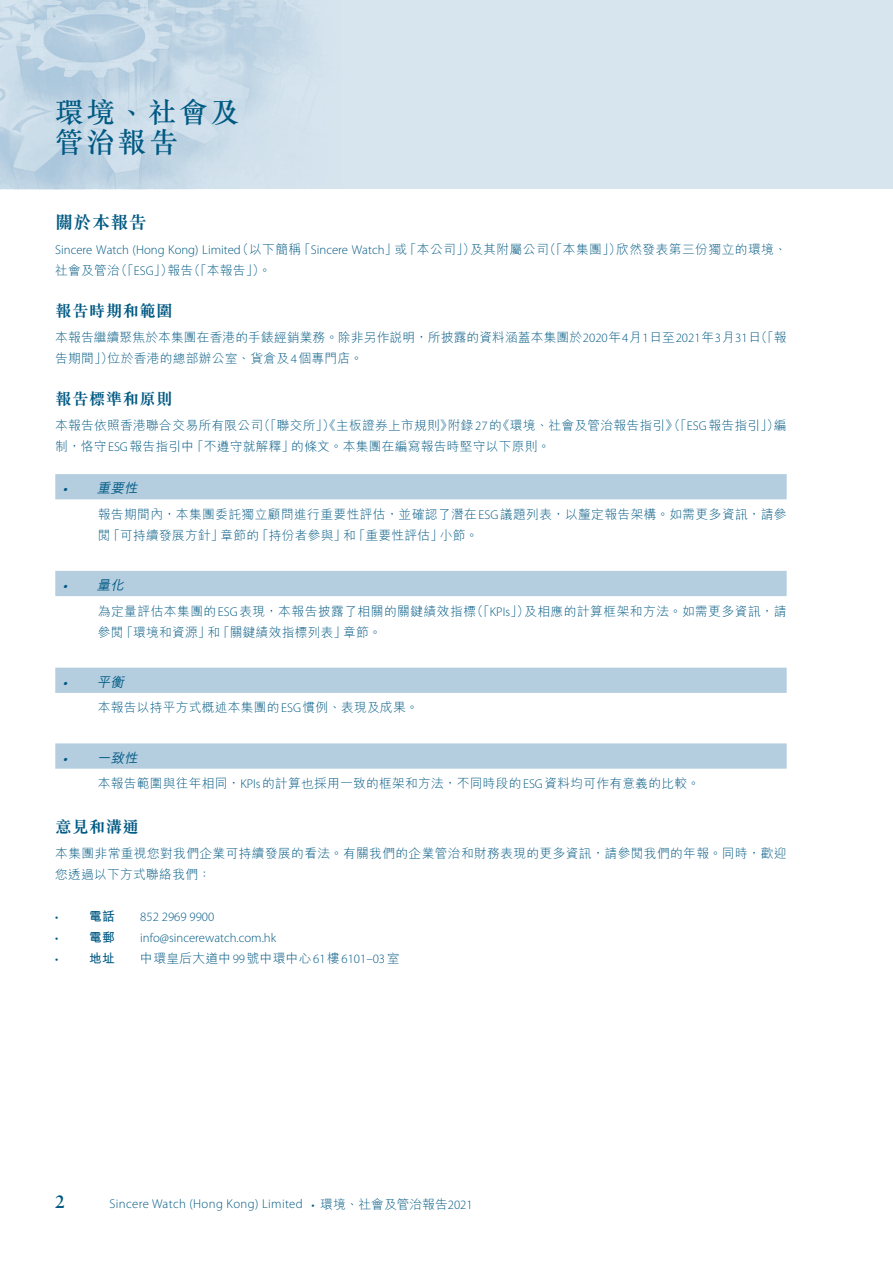
<style>
.page{position:relative;width:893px;height:1263px;background:#fff}
.page>*{position:absolute;margin:0;border:0;box-sizing:border-box;transform-origin:0 0}
.t1{font:500 28.5px "M Sung HK";letter-spacing:.1em;color:#005983}
._01_H1{font:700 18px "M Sung HK";letter-spacing:.02em;color:#005983}
.t2{font:700 18px "Sabon LT Std";color:#005983}
._02_H2{font:700 16.5px "M Sung HK";letter-spacing:.02em;color:#005983}
._03_H3{font:italic 500 13.5px "M Hei HK";color:#005983}
._00_txt{font:300 12.75px/21px "M Hei HK";letter-spacing:.02em;color:#005983}
._00_txt-2{font:300 12.75px "Myriad Pro";letter-spacing:.03em;color:#005983}
._00_txt-3{font:300 12.75px "Myriad Pro";color:#005983}
._00_txt-4{font:700 12.75px "M Hei HK";color:#005983}
.s1{font-family:"Myriad Pro"}
.s2{font-family:"Myriad Pro";font-weight:600}
.s3{font-family:"M Hei HK"}
</style>
<div class="page">
<div style="left:0;top:0;width:893px;height:189px;background:#d7e5ef"></div>
<img style="left:0;top:0;width:309px;height:189px">
<svg style="left:55px;top:474px;width:732px;height:295px"></svg>
<p class="t1" style="left:55px;top:92px;width:186px">環境、社會及</p>
<p class="t1" style="left:55px;top:122px;width:124px">管治報告</p>
<p class="_01_H1" style="left:55px;top:213px;width:93px">關於本報告</p>
<p class="_00_txt" style="left:55px;top:239px;width:733px"><span class="s1">Sincere Watch (Hong Kong) Limited</span>（以下簡稱「<span class="s1">Sincere Watch</span>」或「本公司」）及其附屬公司（「本集團」）欣然發表第三份獨立的環境、社會及管治（「<span class="s1">ESG</span>」）報告（「本報告」）。</p>
<p class="_02_H2" style="left:55px;top:303px;width:119px">報告時期和範圍</p>
<p class="_00_txt" style="left:55px;top:327px;width:733px">本報告繼續聚焦於本集團在香港的手錶經銷業務。除非另作說明，所披露的資料涵蓋本集團於<span class="s1">2020</span>年<span class="s1">4</span>月<span class="s1">1</span>日至<span class="s1">2021</span>年<span class="s1">3</span>月<span class="s1">31</span>日（「報告期間」）位於香港的總部辦公室、貨倉及<span class="s1">4</span>個專門店。</p>
<p class="_02_H2" style="left:55px;top:391px;width:119px">報告標準和原則</p>
<p class="_00_txt" style="left:55px;top:415px;width:733px">本報告依照香港聯合交易所有限公司（「聯交所」）《主板證券上市規則》附錄<span class="s1">27</span>的《環境、社會及管治報告指引》（「<span class="s1">ESG</span>報告指引」）編制，恪守<span class="s1">ESG</span>報告指引中「不遵守就解釋」的條文。本集團在編寫報告時堅守以下原則。</p>
<p class="_03_H3" style="left:63px;top:479px;width:80px"><span class="s2">•</span> 重要性</p>
<p class="_00_txt" style="left:98px;top:503px;width:690px">報告期間內，本集團委託獨立顧問進行重要性評估，並確認了潛在<span class="s1">ESG</span>議題列表，以釐定報告架構。如需更多資訊，請參閱「可持續發展方針」章節的「持份者參與」和「重要性評估」小節。</p>
<p class="_03_H3" style="left:63px;top:575px;width:66px"><span class="s2">•</span> 量化</p>
<p class="_00_txt" style="left:98px;top:600px;width:690px">為定量評估本集團的<span class="s1">ESG</span>表現，本報告披露了相關的關鍵績效指標（「<span class="s1">KPIs</span>」）及相應的計算框架和方法。如需更多資訊，請參閱「環境和資源」和「關鍵績效指標列表」章節。</p>
<p class="_03_H3" style="left:63px;top:672px;width:66px"><span class="s2">•</span> 平衡</p>
<p class="_00_txt" style="left:98px;top:697px;width:322px">本報告以持平方式概述本集團的<span class="s1">ESG</span>慣例、表現及成果。</p>
<p class="_03_H3" style="left:63px;top:748px;width:80px"><span class="s2">•</span> 一致性</p>
<p class="_00_txt" style="left:98px;top:773px;width:604px">本報告範圍與往年相同，<span class="s1">KPIs</span>的計算也採用一致的框架和方法，不同時段的<span class="s1">ESG</span>資料均可作有意義的比較。</p>
<p class="_02_H2" style="left:55px;top:818px;width:85px">意見和溝通</p>
<p class="_00_txt" style="left:55px;top:842px;width:733px">本集團非常重視您對我們企業可持續發展的看法。有關我們的企業管治和財務表現的更多資訊，請參閱我們的年報。同時，歡迎您透過以下方式聯絡我們：</p>
<p class="_00_txt-3" style="left:55px;top:909px;width:5px">•</p>
<p class="_00_txt-4" style="left:89px;top:907px;width:27px">電話</p>
<p class="_00_txt-3" style="left:140px;top:909px;width:76px">852 2969 9900</p>
<p class="_00_txt-3" style="left:55px;top:930px;width:5px">•</p>
<p class="_00_txt-4" style="left:89px;top:928px;width:27px">電郵</p>
<p class="_00_txt-3" style="left:140px;top:930px;width:137px">info@sincerewatch.com.hk</p>
<p class="_00_txt-3" style="left:55px;top:951px;width:5px">•</p>
<p class="_00_txt-4" style="left:89px;top:949px;width:27px">地址</p>
<p class="_00_txt" style="left:140px;top:947px;width:261px">中環皇后大道中<span class="s1">99</span>號中環中心<span class="s1">61</span>樓<span class="s1">6101–03</span>室</p>
<p class="t2" style="left:55px;top:1190px;width:12px">2</p>
<p class="_00_txt-2" style="left:110px;top:1196px;width:365px">Sincere Watch (Hong Kong) Limited • <span class="s3">環境、社會及管治報告</span>2021</p>
</div>
